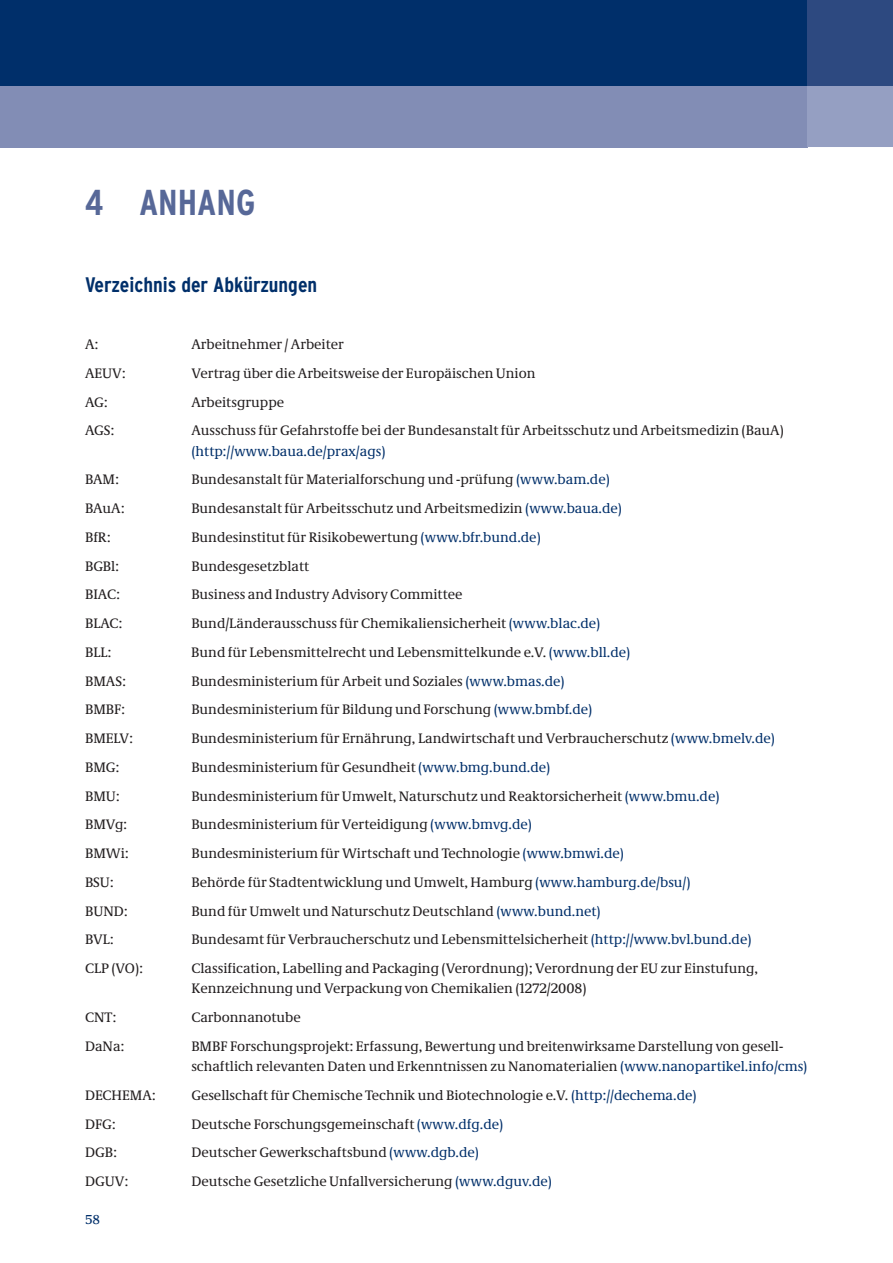
<style>
.page{position:relative;width:893px;height:1263px;background:#fff}
.page>*{position:absolute;margin:0;border:0;box-sizing:border-box;transform-origin:0 0}
.t1{font:700 condensed 36px "Interstate";color:#576898}
.t2{font:700 condensed 21px "Interstate";color:#002f6a}
.t3{font:14.25px "Neue Demos";color:#231f20}
.t4{font:14.25px "Neue Demos";color:#002f6a}
.t5{font:500 13.5px "Demos EF";color:#002f6a}
.s1{color:#002f6a}
</style>
<div class="page">
<div style="left:0;top:48px;width:893px;height:99px;background:#828db5"></div>
<div style="left:0;top:0;width:893px;height:85px;background:#002f6a"></div>
<svg style="left:808px;top:0;width:85px;height:147px;background:#586c9b"></svg>
<p class="t1" style="left:85px;top:189px;width:172px">4 ANHANG</p>
<p class="t2" style="left:85px;top:276px;width:234px">Verzeichnis der Abkürzungen</p>
<p class="t3" style="left:85px;top:339px;width:15px">A:</p>
<p class="t3" style="left:191px;top:339px;width:154px">Arbeitnehmer / Arbeiter</p>
<p class="t3" style="left:85px;top:368px;width:42px">AEUV:</p>
<p class="t3" style="left:191px;top:368px;width:346px">Vertrag über die Arbeitsweise der Europäischen Union</p>
<p class="t3" style="left:85px;top:397px;width:24px">AG:</p>
<p class="t3" style="left:191px;top:397px;width:94px">Arbeitsgruppe</p>
<p class="t3" style="left:85px;top:425px;width:31px">AGS:</p>
<p class="t3" style="left:191px;top:425px;width:594px">Ausschuss für Gefahrstoffe bei der Bundesanstalt für Arbeitsschutz und Arbeitsmedizin (BauA)</p>
<p class="t4" style="left:191px;top:446px;width:196px">(http://www.baua.de/prax/ags)</p>
<p class="t3" style="left:85px;top:474px;width:36px">BAM:</p>
<p class="t3" style="left:191px;top:474px;width:420px">Bundesanstalt für Materialforschung und -prüfung <span class="s1">(www.bam.de)</span></p>
<p class="t3" style="left:85px;top:503px;width:41px">BAuA:</p>
<p class="t3" style="left:191px;top:503px;width:432px">Bundesanstalt für Arbeitsschutz und Arbeitsmedizin <span class="s1">(www.baua.de)</span></p>
<p class="t3" style="left:85px;top:532px;width:27px">BfR:</p>
<p class="t3" style="left:191px;top:532px;width:351px">Bundesinstitut für Risikobewertung <span class="s1">(www.bfr.bund.de)</span></p>
<p class="t3" style="left:85px;top:561px;width:36px">BGBl:</p>
<p class="t3" style="left:191px;top:561px;width:119px">Bundesgesetzblatt</p>
<p class="t3" style="left:85px;top:589px;width:37px">BIAC:</p>
<p class="t3" style="left:191px;top:589px;width:273px">Business and Industry Advisory Committee</p>
<p class="t3" style="left:85px;top:618px;width:39px">BLAC:</p>
<p class="t3" style="left:191px;top:618px;width:411px">Bund/Länderausschuss für Chemikaliensicherheit <span class="s1">(www.blac.de)</span></p>
<p class="t3" style="left:85px;top:647px;width:28px">BLL:</p>
<p class="t3" style="left:191px;top:647px;width:441px">Bund für Lebensmittelrecht und Lebensmittelkunde e.V. <span class="s1">(www.bll.de)</span></p>
<p class="t3" style="left:85px;top:676px;width:43px">BMAS:</p>
<p class="t3" style="left:191px;top:676px;width:375px">Bundesministerium für Arbeit und Soziales <span class="s1">(www.bmas.de)</span></p>
<p class="t3" style="left:85px;top:704px;width:42px">BMBF:</p>
<p class="t3" style="left:191px;top:704px;width:403px">Bundesministerium für Bildung und Forschung <span class="s1">(www.bmbf.de)</span></p>
<p class="t3" style="left:85px;top:733px;width:50px">BMELV:</p>
<p class="t3" style="left:191px;top:733px;width:585px">Bundesministerium für Ernährung, Landwirtschaft und Verbraucherschutz <span class="s1">(www.bmelv.de)</span></p>
<p class="t3" style="left:85px;top:762px;width:36px">BMG:</p>
<p class="t3" style="left:191px;top:762px;width:360px">Bundesministerium für Gesundheit <span class="s1">(www.bmg.bund.de)</span></p>
<p class="t3" style="left:85px;top:791px;width:36px">BMU:</p>
<p class="t3" style="left:191px;top:791px;width:530px">Bundesministerium für Umwelt, Naturschutz und Reaktorsicherheit <span class="s1">(www.bmu.de)</span></p>
<p class="t3" style="left:85px;top:819px;width:44px">BMVg:</p>
<p class="t3" style="left:191px;top:819px;width:342px">Bundesministerium für Verteidigung <span class="s1">(www.bmvg.de)</span></p>
<p class="t3" style="left:85px;top:848px;width:45px">BMWi:</p>
<p class="t3" style="left:191px;top:848px;width:434px">Bundesministerium für Wirtschaft und Technologie <span class="s1">(www.bmwi.de)</span></p>
<p class="t3" style="left:85px;top:877px;width:30px">BSU:</p>
<p class="t3" style="left:191px;top:877px;width:501px">Behörde für Stadtentwicklung und Umwelt, Hamburg <span class="s1">(www.hamburg.de/bsu/)</span></p>
<p class="t3" style="left:85px;top:906px;width:44px">BUND:</p>
<p class="t3" style="left:191px;top:906px;width:411px">Bund für Umwelt und Naturschutz Deutschland <span class="s1">(www.bund.net)</span></p>
<p class="t3" style="left:85px;top:934px;width:30px">BVL:</p>
<p class="t3" style="left:191px;top:934px;width:562px">Bundesamt für Verbraucherschutz und Lebensmittelsicherheit <span class="s1">(http://www.bvl.bund.de)</span></p>
<p class="t3" style="left:85px;top:963px;width:60px">CLP (VO):</p>
<p class="t3" style="left:191px;top:963px;width:568px">Classification, Labelling and Packaging (Verordnung); Verordnung der EU zur Einstufung,</p>
<p class="t3" style="left:191px;top:983px;width:397px">Kennzeichnung und Verpackung von Chemikalien (1272/2008)</p>
<p class="t3" style="left:85px;top:1012px;width:33px">CNT:</p>
<p class="t3" style="left:191px;top:1012px;width:111px">Carbonnanotube</p>
<p class="t3" style="left:85px;top:1041px;width:41px">DaNa:</p>
<p class="t3" style="left:191px;top:1041px;width:594px">BMBF Forschungsprojekt: Erfassung, Bewertung und breitenwirksame Darstellung von gesell-</p>
<p class="t3" style="left:191px;top:1061px;width:618px">schaftlich relevanten Daten und Erkenntnissen zu Nanomaterialien <span class="s1">(www.nanopartikel.info/cms)</span></p>
<p class="t3" style="left:85px;top:1090px;width:72px">DECHEMA:</p>
<p class="t3" style="left:191px;top:1090px;width:507px">Gesellschaft für Chemische Technik und Biotechnologie e.V. <span class="s1">(http://dechema.de)</span></p>
<p class="t3" style="left:85px;top:1119px;width:32px">DFG:</p>
<p class="t3" style="left:191px;top:1119px;width:313px">Deutsche Forschungsgemeinschaft <span class="s1">(www.dfg.de)</span></p>
<p class="t3" style="left:85px;top:1147px;width:34px">DGB:</p>
<p class="t3" style="left:191px;top:1147px;width:289px">Deutscher Gewerkschaftsbund <span class="s1">(www.dgb.de)</span></p>
<p class="t3" style="left:85px;top:1176px;width:45px">DGUV:</p>
<p class="t3" style="left:191px;top:1176px;width:362px">Deutsche Gesetzliche Unfallversicherung <span class="s1">(www.dguv.de)</span></p>
<p class="t5" style="left:85px;top:1215px;width:17px">58</p>
</div>
